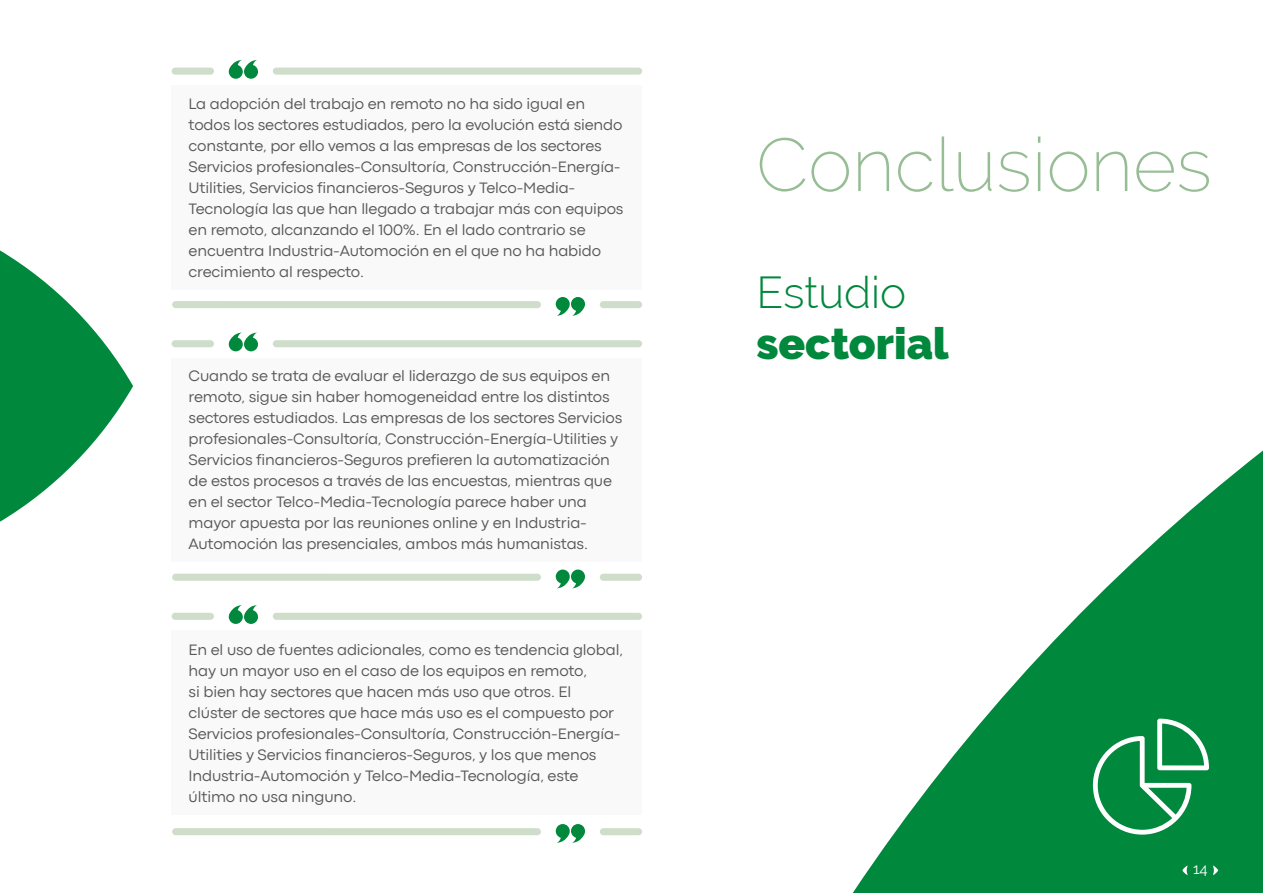
<style>
.page{position:relative;width:1263px;height:893px;background:#fff}
.page>*{position:absolute;margin:0;border:0;box-sizing:border-box;transform-origin:0 0}
.t1{font:200 74.7px "Raleway";color:#97bd95}
.t2{font:900 43.95px "Raleway";color:#00883d}
.t3{font:300 43.95px "Raleway";color:#00883d}
.t4{font:15.75px/21px "Codec Pro News";letter-spacing:-.01em;color:#575756}
.t5{font:15px "Raleway";color:#fff}
</style>
<div class="page">
<svg style="left:853px;top:450px;width:410px;height:443px;fill:#01883e"></svg>
<div style="left:172px;top:85px;width:470px;height:205px;background:#f9f9f9"></div>
<svg style="left:556px;top:297px;width:29px;height:19px"></svg>
<div style="left:172px;top:301px;width:369px;height:7px;background:#cfdeca;border-radius:4px"></div>
<svg style="left:600px;top:301px;width:42px;height:7px"></svg>
<svg style="left:229px;top:60px;width:29px;height:19px"></svg>
<svg style="left:273px;top:68px;width:369px;height:7px;background:#d1dfcc"></svg>
<svg style="left:171px;top:68px;width:43px;height:7px"></svg>
<div style="left:172px;top:358px;width:470px;height:203px;background:#f9f9f9"></div>
<svg style="left:556px;top:569px;width:29px;height:19px"></svg>
<div style="left:172px;top:574px;width:369px;height:7px;background:#cfdeca;border-radius:4px"></div>
<svg style="left:600px;top:574px;width:42px;height:7px"></svg>
<svg style="left:229px;top:333px;width:29px;height:18px"></svg>
<svg style="left:273px;top:340px;width:369px;height:7px;background:#d0decb"></svg>
<svg style="left:171px;top:340px;width:43px;height:7px"></svg>
<div style="left:172px;top:630px;width:470px;height:185px;background:#f9f9f9"></div>
<svg style="left:556px;top:824px;width:29px;height:19px"></svg>
<div style="left:172px;top:828px;width:369px;height:7px;background:#cfdeca;border-radius:4px"></div>
<svg style="left:600px;top:828px;width:42px;height:7px"></svg>
<svg style="left:229px;top:605px;width:29px;height:19px"></svg>
<div style="left:273px;top:613px;width:369px;height:7px;background:#cfdeca"></div>
<svg style="left:171px;top:613px;width:43px;height:7px"></svg>
<svg style="left:0;top:250px;width:133px;height:272px"></svg>
<svg style="left:1093px;top:719px;width:116px;height:116px"></svg>
<svg style="left:1213px;top:865px;width:5px;height:10px"></svg>
<svg style="left:1182px;top:865px;width:6px;height:10px"></svg>
<p class="t4" style="left:189px;top:93px;width:436px">La adopción del trabajo en remoto no ha sido igual en todos los sectores estudiados, pero la evolución está siendo constante, por ello vemos a las empresas de los sectores Servicios profesionales-Consultoría, Construcción-Energía-Utilities, Servicios financieros-Seguros y Telco-Media-Tecnología las que han llegado a trabajar más con equipos en remoto, alcanzando el 100%. En el lado contrario se encuentra Industria-Automoción en el que no ha habido crecimiento al respecto.</p>
<p class="t4" style="left:189px;top:365px;width:435px">Cuando se trata de evaluar el liderazgo de sus equipos en remoto, sigue sin haber homogeneidad entre los distintos sectores estudiados. Las empresas de los sectores Servicios profesionales-Consultoría, Construcción-Energía-Utilities y Servicios financieros-Seguros prefieren la automatización de estos procesos a través de las encuestas, mientras que en el sector Telco-Media-Tecnología parece haber una mayor apuesta por las reuniones online y en Industria-Automoción las presenciales, ambos más humanistas.</p>
<p class="t4" style="left:189px;top:639px;width:436px">En el uso de fuentes adicionales, como es tendencia global, hay un mayor uso en el caso de los equipos en remoto,<br>si bien hay sectores que hacen más uso que otros. El clúster de sectores que hace más uso es el compuesto por Servicios profesionales-Consultoría, Construcción-Energía-Utilities y Servicios financieros-Seguros, y los que menos Industria-Automoción y Telco-Media-Tecnología, este último no usa ninguno.</p>
<h1 class="t1" style="left:756px;top:121px;width:457px">Conclusiones</h1>
<h2 class="t3" style="left:756px;top:266px;width:151px">Estudio</h2>
<h2 class="t2" style="left:756px;top:318px;width:194px">sectorial</h2>
<p class="t5" style="left:1193px;top:860px;width:16px">14</p>
</div>
